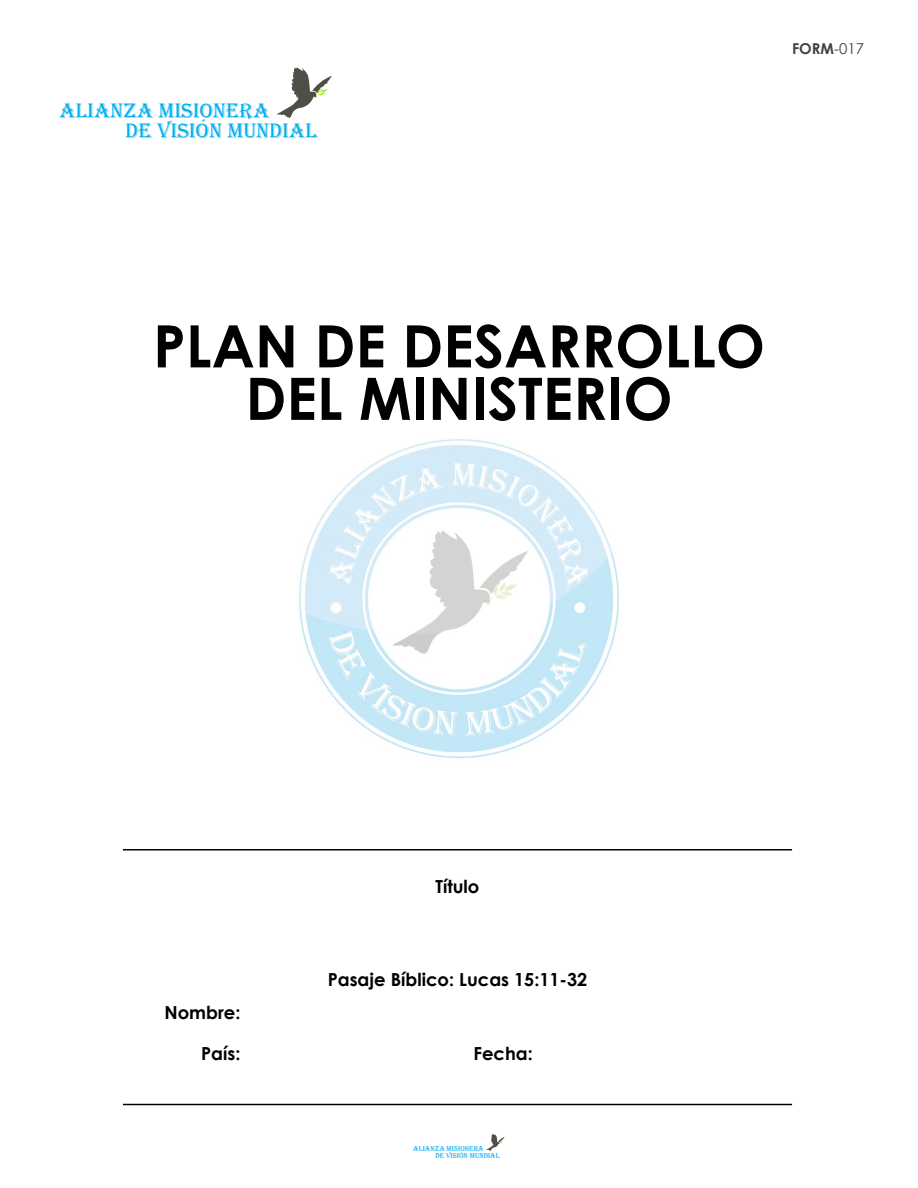
<style>
.page{position:relative;width:918px;height:1188px;background:#fff}
.page>*{position:absolute;margin:0;border:0;box-sizing:border-box;transform-origin:0 0}
.t1{font:700 58.5px/52.5px "Century Gothic";color:#000;text-align:center}
.t2{font:21.6px "Algerian";color:#00adf0}
.t3{font:700 18px "Century Gothic";color:#000}
.t4{font:700 15px "Century Gothic";color:#414042}
.t5{font:7.2px "Algerian";color:#00adf0}
.s1{font-weight:400}
</style>
<div class="page">
<svg style="left:486px;top:1134px;width:19px;height:17px"></svg>
<img style="left:299px;top:439px;width:320px;height:320px">
<svg style="left:277px;top:67px;width:55px;height:51px"></svg>
<hr style="left:123px;top:849px;width:669px;height:1px;background:#000">
<hr style="left:123px;top:1104px;width:669px;height:1px;background:#000">
<p class="t2" style="left:59px;top:99px;width:212px">ALIANZA MISIONERA</p>
<p class="t2" style="left:126px;top:119px;width:193px">DE VISIÓN MUNDIAL</p>
<p class="t4" style="left:792px;top:37px;width:73px">FORM<span class="s1">-017</span></p>
<h1 class="t1" style="left:153px;top:317px;width:613px">PLAN DE DESARROLLO<br>DEL MINISTERIO</h1>
<p class="t3" style="left:436px;top:873px;width:45px">Título</p>
<p class="t3" style="left:328px;top:966px;width:261px">Pasaje Bíblico: Lucas 15:11-32</p>
<p class="t3" style="left:164px;top:998px;width:77px">Nombre:</p>
<p class="t3" style="left:201px;top:1040px;width:41px">País:</p>
<p class="t3" style="left:473px;top:1040px;width:61px">Fecha:</p>
<p class="t5" style="left:413px;top:1144px;width:72px">ALIANZA MISIONERA</p>
<p class="t5" style="left:435px;top:1151px;width:66px">DE VISIÓN MUNDIAL</p>
</div>
